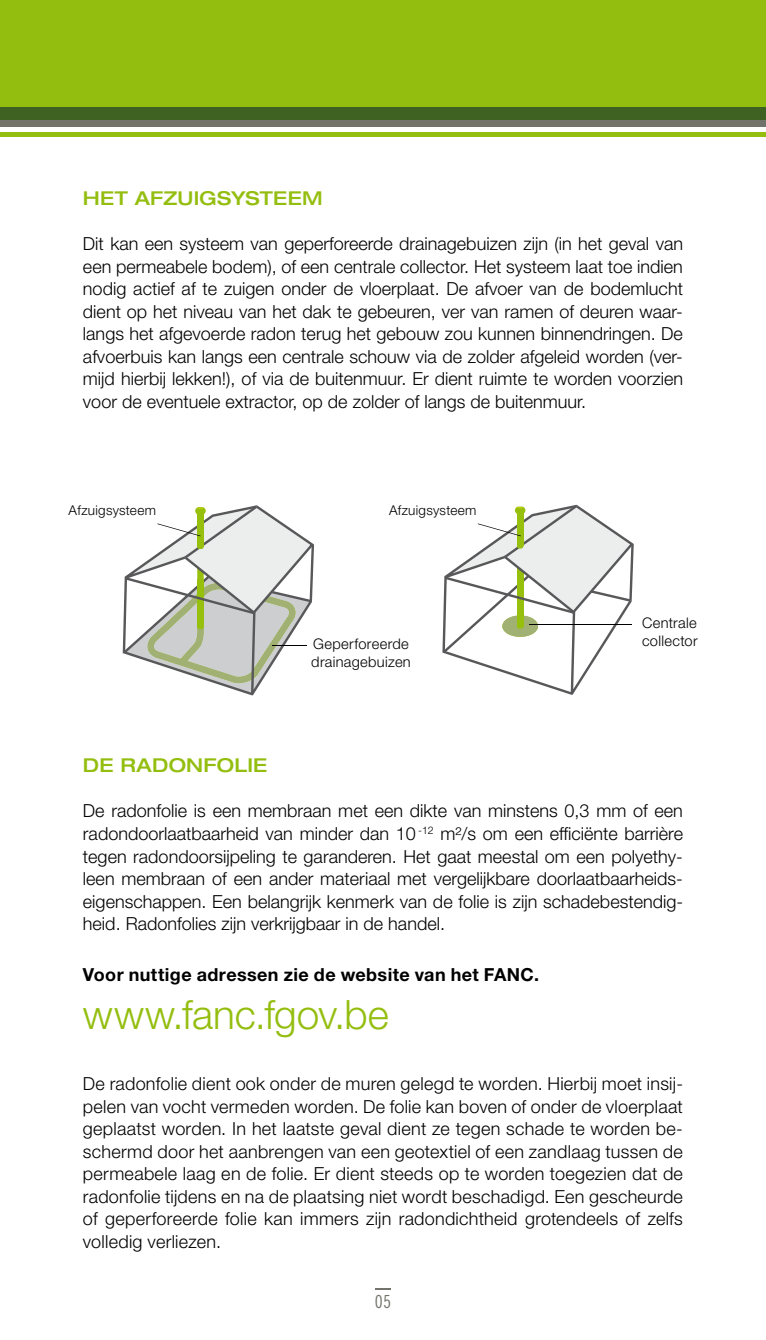
<style>
.page{position:relative;width:766px;height:1340px;background:#fff}
.page>*{position:absolute;margin:0;border:0;box-sizing:border-box;transform-origin:0 0}
.t1{font:300 40.5px "Helvetica Neue LT Std";letter-spacing:-.005em;color:#94be0f}
.t2{font:500 expanded 19.12px "Helvetica Neue LT Std";letter-spacing:.015em;color:#94be0f}
.t3{font:300 18px/22.5px "Helvetica Neue LT Std";color:#000;text-align:justify}
.t4{font:700 18px "Helvetica Neue LT Std";letter-spacing:.02em;color:#000}
.t5{font:18px "Trade Gothic LT Std Cn 18";color:#74736b}
.t6{font:300 14.62px/17.6px "Helvetica Neue LT Std";letter-spacing:.02em;color:#000}
.t7{font:300 13.5px "Helvetica Neue LT Std";letter-spacing:.02em;color:#000}
</style>
<div class="page">
<div style="left:0;top:119px;width:765px;height:8px;background:#74736b"></div>
<div style="left:0;top:132px;width:765px;height:5px;background:#94be0f"></div>
<div style="left:0;top:0;width:765px;height:107px;background:#94be0f"></div>
<div style="left:0;top:107px;width:765px;height:12px;background:#3f6223"></div>
<svg style="left:123px;top:505px;width:191px;height:190px"></svg>
<svg style="left:442px;top:505px;width:191px;height:189px"></svg>
<hr style="left:529px;top:624px;width:102px;height:1px;background:#000">
<svg style="left:375px;top:1288px;width:16px;height:1px"></svg>
<p class="t2" style="left:83px;top:186px;width:241px">HET AFZUIGSYSTEEM</p>
<p class="t3" style="left:83px;top:232px;width:601px">Dit kan een systeem van geperforeerde drainagebuizen zijn (in het geval van een permeabele bodem), of een centrale collector. Het systeem laat toe indien nodig actief af te zuigen onder de vloerplaat. De afvoer van de bodemlucht dient op het niveau van het dak te gebeuren, ver van ramen of deuren waar&shy;langs het afgevoerde radon terug het gebouw zou kunnen binnendringen. De afvoerbuis kan langs een centrale schouw via de zolder afgeleid worden (ver&shy;mijd hierbij lekken!), of via de buitenmuur. Er dient ruimte te worden voorzien voor de eventuele extractor, op de zolder of langs de buitenmuur.</p>
<p class="t7" style="left:69px;top:502px;width:89px">Afzuigsysteem</p>
<p class="t7" style="left:389px;top:502px;width:89px">Afzuigsysteem</p>
<p class="t6" style="left:311px;top:635px;width:101px">Geperforeerde drainagebuizen</p>
<p class="t6" style="left:642px;top:614px;width:57px">Centrale collector</p>
<p class="t2" style="left:83px;top:753px;width:186px">DE RADONFOLIE</p>
<p class="t3" style="left:83px;top:799px;width:601px">De radonfolie is een membraan met een dikte van minstens 0,3 mm of een radondoorlaatbaarheid van minder dan 10 <sup>-12</sup> m²/s om een efficiënte barrière tegen radondoorsijpeling te garanderen. Het gaat meestal om een polyethy&shy;leen membraan of een ander materiaal met vergelijkbare doorlaatbaarheids&shy;eigenschappen. Een belangrijk kenmerk van de folie is zijn schadebestendig&shy;heid. Radonfolies zijn verkrijgbaar in de handel.</p>
<p class="t4" style="left:83px;top:963px;width:457px">Voor nuttige adressen zie de website van het FANC.</p>
<h1 class="t1" style="left:83px;top:990px;width:307px">www.fanc.fgov.be</h1>
<p class="t3" style="left:83px;top:1072px;width:601px">De radonfolie dient ook onder de muren gelegd te worden. Hierbij moet insij&shy;pelen van vocht vermeden worden. De folie kan boven of onder de vloerplaat geplaatst worden. In het laatste geval dient ze tegen schade te worden be&shy;schermd door het aanbrengen van een geotextiel of een zandlaag tussen de permeabele laag en de folie. Er dient steeds op te worden toegezien dat de radonfolie tijdens en na de plaatsing niet wordt beschadigd. Een gescheurde of geperforeerde folie kan immers zijn radondichtheid grotendeels of zelfs volledig verliezen.</p>
<p class="t5" style="left:375px;top:1290px;width:18px">05</p>
</div>
